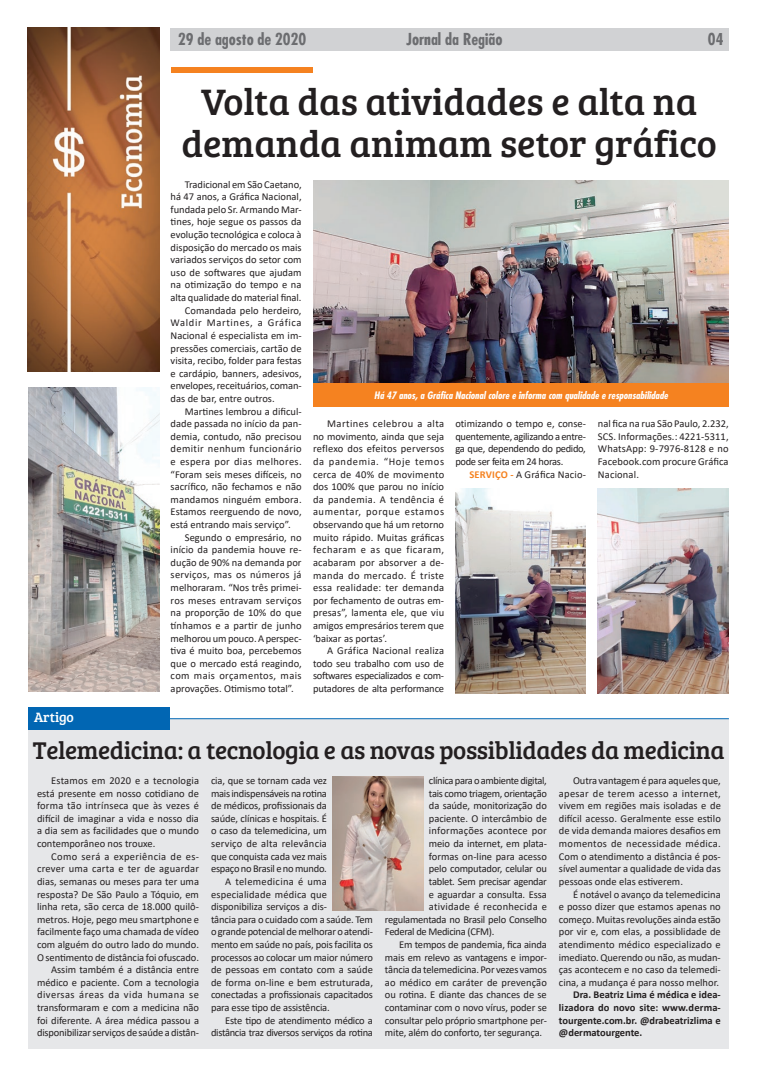
<style>
.page{position:relative;width:757px;height:1078px;background:#fff}
.page>*{position:absolute;margin:0;border:0;box-sizing:border-box;transform-origin:0 0}
.Titulos{font:38px/42px "Bree Serif";color:#231f20;text-align:center}
.Titulos_peq{font:25px "Bree Serif";letter-spacing:-.015em;color:#231f20}
.Texto{font:700 condensed 16px "Futura";color:#6c6d70}
.Texto-2{font:14px "Bree Serif";color:#fff}
.Texto-3{font:10.5px/12.6px "Calibri";letter-spacing:-.01em;color:#231f20;text-align:justify}
.Texto-4{font:10.5px/12.6px "Calibri";letter-spacing:-.03em;color:#231f20;text-align:right}
.Texto-5{font:700 10.5px/12.6px "Calibri";color:#231f20;text-align:justify}
.Texto-6{font:10.5px "Calibri";letter-spacing:.02em;color:#231f20}
.Texto-7{font:10.5px "Calibri";letter-spacing:.015em;color:#231f20}
.Legendas_novas{font:italic 700 condensed 10px "Futura";color:#fff}
.s1{font-weight:700;color:#f58220}
</style>
<div class="page">
<div style="left:170px;top:28px;width:559px;height:23px;background:#d1d2d4"></div>
<div style="left:171px;top:67px;width:142px;height:6px;background:#f58220"></div>
<img style="left:28px;top:28px;width:131px;height:343px">
<div style="left:29px;top:719px;width:700px;height:329px;background:#e6e7e9"></div>
<hr style="left:118px;top:718px;width:611px;height:1px;background:#0166b3">
<div style="left:28px;top:707px;width:142px;height:22px;background:#0166b3"></div>
<img style="left:333px;top:776px;width:90px;height:134px">
<img style="left:313px;top:181px;width:416px;height:202px">
<div style="left:313px;top:383px;width:416px;height:23px;background:#f58220"></div>
<img style="left:29px;top:388px;width:130px;height:303px">
<img style="left:455px;top:488px;width:131px;height:204px">
<img style="left:598px;top:488px;width:130px;height:204px">
<p class="Texto" style="left:178px;top:29px;width:130px">29 de agosto de 2020</p>
<p class="Texto" style="left:406px;top:29px;width:97px">Jornal da Região</p>
<p class="Texto" style="left:708px;top:29px;width:17px">04</p>
<p class="Titulos" style="left:181px;top:79px;width:537px">Volta das atividades e alta na demanda animam setor gráfico</p>
<p class="Texto-3" style="left:171px;top:177px;width:132px;text-indent:14px">Tradicional em São Caetano, há 47 anos, a Gráfica Nacional, fundada pelo Sr. Armando Mar&shy;tines, hoje segue os passos da evolução tecnológica e coloca à disposição do mercado os mais variados serviços do setor com uso de softwares que ajudam na otimização do tempo e na alta qualidade do material final.</p>
<p class="Texto-3" style="left:171px;top:303px;width:132px;text-indent:14px">Comandada pelo herdeiro, Waldir Martines, a Gráfica Nacional é especialista em im&shy;pressões comerciais, cartão de visita, recibo, folder para festas e cardápio, banners, adesivos, envelopes, receituários, coman&shy;das de bar, entre outros.</p>
<p class="Texto-3" style="left:171px;top:404px;width:132px;text-indent:14px">Martines lembrou a dificul&shy;dade passada no início da pan&shy;demia, contudo, não precisou demitir nenhum funcionário e espera por dias melhores. “Foram seis meses difíceis, no sacrífico, não fechamos e não mandamos ninguém embora.<br>Estamos reerguendo de novo, está entrando mais serviço”.</p>
<p class="Texto-3" style="left:171px;top:530px;width:132px;text-indent:14px">Segundo o empresário, no início da pandemia houve re&shy;dução de 90% na demanda por serviços, mas os números já melhoraram. “Nos três primei&shy;ros meses entravam serviços na proporção de 10% do que tínhamos e a partir de junho melhorou um pouco. A perspec&shy;tiva é muito boa, percebemos que o mercado está reagindo, com mais orçamentos, mais aprovações. Otimismo total”.</p>
<p class="Legendas_novas" style="left:374px;top:388px;width:295px">Há 47 anos, a Gráfica Nacional colore e informa com qualidade e responsabilidade</p>
<p class="Texto-3" style="left:313px;top:417px;width:133px;text-indent:14px">Martines celebrou a alta no movimento, ainda que seja reflexo dos efeitos perversos da pandemia. “Hoje temos cerca de 40% de movimento dos 100% que parou no início da pandemia. A tendência é aumentar, porque estamos observando que há um retorno muito rápido. Muitas gráficas fecharam e as que ficaram, acabaram por absorver a de&shy;manda do mercado. É triste essa realidade: ter demanda por fechamento de outras em&shy;presas”, lamenta ele, que viu amigos empresários terem que ‘baixar as portas’.</p>
<p class="Texto-3" style="left:313px;top:644px;width:133px;text-indent:14px">A Gráfica Nacional realiza todo seu trabalho com uso de softwares especializados e com&shy;putadores de alta performance</p>
<p class="Texto-3" style="left:598px;top:417px;width:132px">nal fica na rua São Paulo, 2.232, SCS. Informações.: 4221-5311, WhatsApp: 9-7976-8128 e no Facebook.com procure Gráfica Nacional.</p>
<p class="Texto-3" style="left:455px;top:417px;width:132px">otimizando o tempo e, conse&shy;quentemente, agilizando a entre&shy;ga que, dependendo do pedido, pode ser feita em 24 horas.</p>
<p class="Texto-7" style="left:469px;top:466px;width:118px"><span class="s1">SERVIÇO -</span> A Gráfica Nacio-</p>
<p class="Texto-2" style="left:34px;top:707px;width:42px">Artigo</p>
<p class="Titulos_peq" style="left:33px;top:731px;width:693px">Telemedicina: a tecnologia e as novas possiblidades da medicina</p>
<p class="Texto-3" style="left:37px;top:773px;width:163px;text-indent:14px">Estamos em 2020 e a tecnologia está presente em nosso cotidiano de forma tão intrínseca que às vezes é difícil de imaginar a vida e nosso dia a dia sem as facilidades que o mundo contemporâneo nos trouxe.</p>
<p class="Texto-3" style="left:37px;top:849px;width:163px;text-indent:14px">Como será a experiência de es&shy;crever uma carta e ter de aguardar dias, semanas ou meses para ter uma resposta? De São Paulo a Tóquio, em linha reta, são cerca de 18.000 quilô&shy;metros. Hoje, pego meu smartphone e facilmente faço uma chamada de vídeo com alguém do outro lado do mundo.<br>O sentimento de distância foi ofuscado.</p>
<p class="Texto-3" style="left:37px;top:962px;width:163px;text-indent:14px">Assim também é a distância entre médico e paciente. Com a tecnologia diversas áreas da vida humana se transformaram e com a medicina não foi diferente. A área médica passou a disponibilizar serviços de saúde a distân-</p>
<p class="Texto-4" style="left:429px;top:773px;width:119px">clínica para o ambiente digital,</p>
<p class="Texto-4" style="left:429px;top:786px;width:119px">tais como triagem, orientação</p>
<p class="Texto-3" style="left:429px;top:799px;width:119px">da saúde, monitorização do</p>
<p class="Texto-3" style="left:429px;top:811px;width:119px">paciente. O intercâmbio de</p>
<p class="Texto-6" style="left:429px;top:823px;width:119px">informações acontece por</p>
<p class="Texto-3" style="left:429px;top:836px;width:119px">meio da internet, em plata-</p>
<p class="Texto-3" style="left:429px;top:849px;width:119px">formas on-line para acesso</p>
<p class="Texto-3" style="left:429px;top:862px;width:119px">pelo computador, celular ou</p>
<p class="Texto-3" style="left:429px;top:874px;width:119px">tablet. Sem precisar agendar</p>
<p class="Texto-3" style="left:429px;top:887px;width:119px">e aguardar a consulta. Essa</p>
<p class="Texto-6" style="left:429px;top:899px;width:119px">atividade é reconhecida e</p>
<p class="Texto-3" style="left:385px;top:912px;width:163px">regulamentada no Brasil pelo Conselho</p>
<p class="Texto-4" style="left:385px;top:925px;width:111px">Federal de Medicina (CFM).</p>
<p class="Texto-3" style="left:385px;top:937px;width:163px;text-indent:14px">Em tempos de pandemia, fica ainda mais em relevo as vantagens e impor&shy;tância da telemedicina. Por vezes vamos ao médico em caráter de prevenção ou rotina. E diante das chances de se contaminar com o novo vírus, poder se consultar pelo próprio smartphone per&shy;mite, além do conforto, ter segurança.</p>
<p class="Texto-3" style="left:559px;top:773px;width:163px;text-indent:14px">Outra vantagem é para aqueles que, apesar de terem acesso a internet, vivem em regiões mais isoladas e de difícil acesso. Geralmente esse estilo de vida demanda maiores desafios em momentos de necessidade médica.<br>Com o atendimento a distância é pos&shy;sível aumentar a qualidade de vida das pessoas onde elas estiverem.</p>
<p class="Texto-3" style="left:559px;top:887px;width:163px;text-indent:14px">É notável o avanço da telemedicina e posso dizer que estamos apenas no começo. Muitas revoluções ainda estão por vir e, com elas, a possiblidade de atendimento médico especializado e imediato. Querendo ou não, as mudan&shy;ças acontecem e no caso da telemedi&shy;cina, a mudança é para nosso melhor.</p>
<p class="Texto-5" style="left:559px;top:988px;width:163px;text-indent:14px">Dra. Beatriz Lima é médica e idea&shy;lizadora do novo site: www.derma&shy;tourgente.com.br. @drabeatrizlima e @dermatourgente.</p>
<p class="Texto-3" style="left:211px;top:773px;width:117px">cia, que se tornam cada vez mais indispensáveis na rotina de médicos, profissionais da saúde, clínicas e hospitais. É o caso da telemedicina, um serviço de alta relevância que conquista cada vez mais espaço no Brasil e no mundo.</p>
<p class="Texto-3" style="left:211px;top:874px;width:163px;text-align:left;text-indent:14px">A telemedicina é uma especialidade médica que disponibiliza serviços a dis-<br>tância para o cuidado com a saúde. Tem o grande potencial de melhorar o atendi&shy;mento em saúde no país, pois facilita os processos ao colocar um maior número de pessoas em contato com a saúde de forma on-line e bem estruturada, conectadas a profissionais capacitados para esse tipo de assistência.</p>
<p class="Texto-4" style="left:211px;top:1013px;width:163px">Este tipo de atendimento médico a distância traz diversos serviços da rotina</p>
</div>
